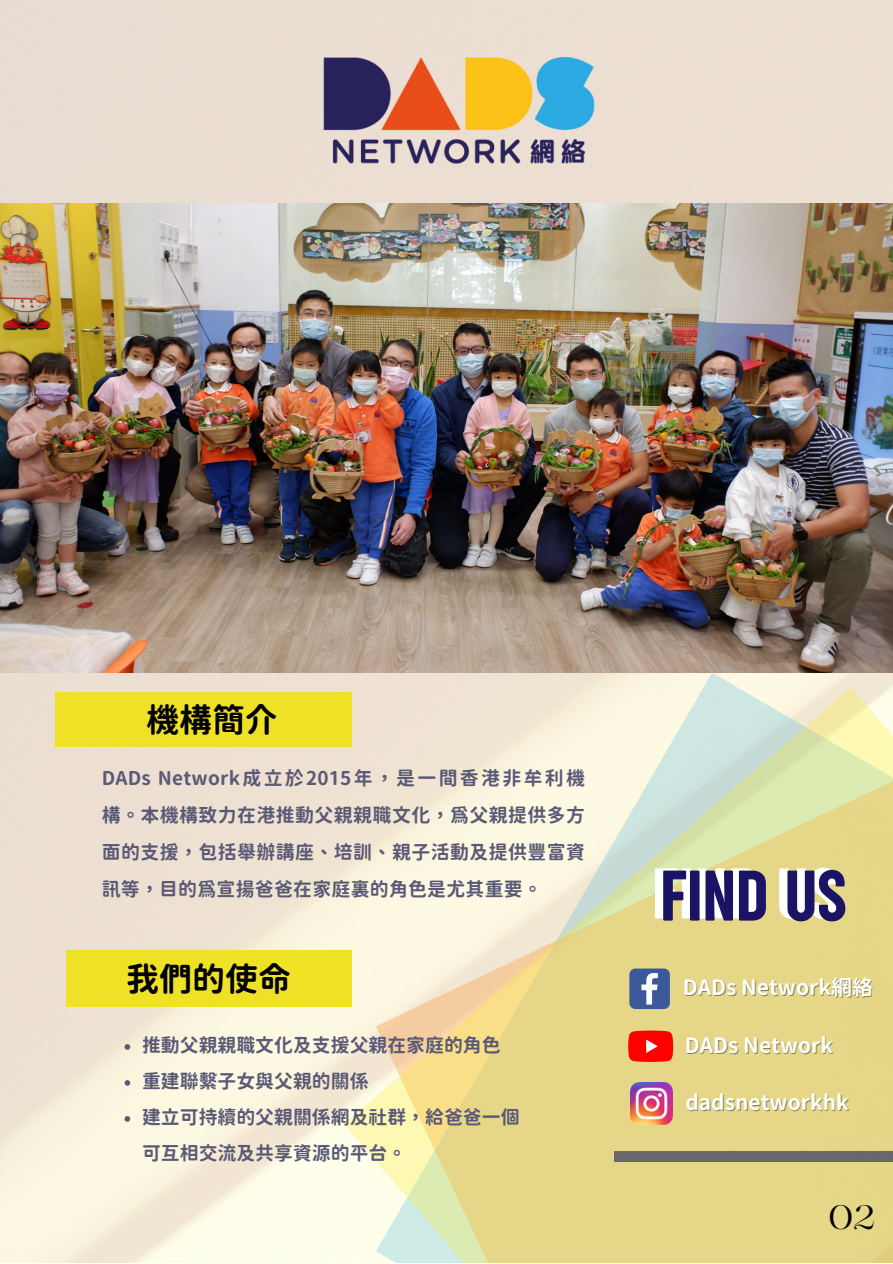
<style>
.page{position:relative;width:893px;height:1264px;background:#fff}
.page>*{position:absolute;margin:0;border:0;box-sizing:border-box;transform-origin:0 0}
.t1{font:73.95px "Sugo Pro Classic";color:#1b1464}
.t2{font:33.75px "Lovelace";color:#000}
.t3{font:33px "Gen Sen Rounded TW B";color:#000}
.t4{font:21px "Gen Sen Rounded TW B";color:#fff}
.t5{font:18.9px/37px "Gen Sen Rounded TW B";color:#5b5a76;text-align:justify}
</style>
<div class="page">
<img style="left:0;top:0;width:892px;height:1262px">
<img style="left:0;top:204px;width:892px;height:468px">
<svg style="left:375px;top:672px;width:517px;height:15px;background:#eee6d3"></svg>
<svg style="left:343px;top:687px;width:549px;height:575px;background:#e9e1ab"></svg>
<img style="left:298px;top:36px;width:316px;height:153px">
<svg style="left:629px;top:968px;width:40px;height:41px;background:#6078a7"></svg>
<img style="left:630px;top:1082px;width:42px;height:42px">
<svg style="left:628px;top:1030px;width:45px;height:31px"></svg>
<div style="left:614px;top:1151px;width:278px;height:10px;background:#69676b"></div>
<div style="left:55px;top:692px;width:296px;height:55px;background:#efe226"></div>
<div style="left:66px;top:950px;width:285px;height:57px;background:#efe226"></div>
<svg style="left:125px;top:1044px;width:5px;height:5px"></svg>
<svg style="left:125px;top:1080px;width:5px;height:5px"></svg>
<svg style="left:125px;top:1116px;width:5px;height:5px"></svg>
<p class="t3" style="left:146px;top:703px;width:133px">機構簡介</p>
<p class="t5" style="left:102px;top:759px;width:485px">DADs Network成立於2015年，是一間香港非牟利機構。本機構致力在港推動父親親職文化，為父親提供多方面的支援，包括舉辦講座、培訓、親子活動及提供豐富資訊等，目的為宣揚爸爸在家庭裏的角色是尤其重要。</p>
<p class="t3" style="left:126px;top:961px;width:166px">我們的使命</p>
<p class="t5" style="left:142px;top:1026px;width:360px">推動父親親職文化及支援父親在家庭的角色</p>
<p class="t5" style="left:142px;top:1062px;width:228px">重建聯繫子女與父親的關係</p>
<p class="t5" style="left:142px;top:1098px;width:379px;line-height:36px">建立可持續的父親關係網及社群，給爸爸一個可互相交流及共享資源的平台。</p>
<p class="t1" style="left:660px;top:858px;width:188px">FIND US</p>
<p class="t4" style="left:682px;top:976px;width:192px">DADs Network網絡</p>
<p class="t4" style="left:684px;top:1034px;width:150px">DADs Network</p>
<p class="t4" style="left:685px;top:1091px;width:165px">dadsnetworkhk</p>
<p class="t2" style="left:828px;top:1204px;width:48px">02</p>
</div>
